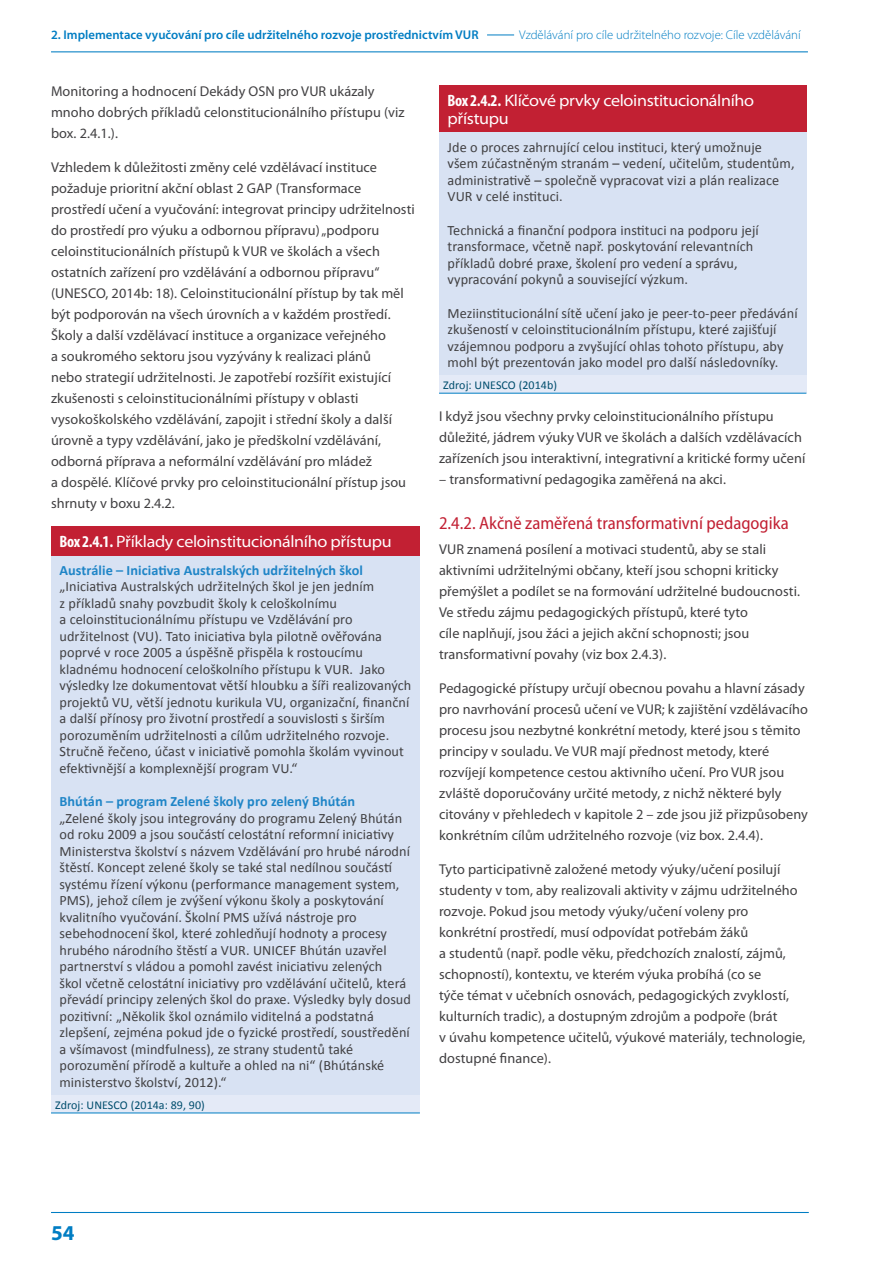
<style>
.page{position:relative;width:893px;height:1263px;background:#fff}
.page>*{position:absolute;margin:0;border:0;box-sizing:border-box;transform-origin:0 0}
.t1{font:700 21.15px "Myriad Pro";color:#007dc3}
.Subtitle{font:semi-condensed 18px "Myriad Pro";color:#c22033}
.title_box{font:semi-expanded 16.5px/18px "Myriad Pro";letter-spacing:-.02em;color:#fff}
.Bodytext{font:14.25px/21px "Myriad Pro";letter-spacing:.005em;color:#414042}
.text_box{font:14.25px/16.5px "Calibri";letter-spacing:.005em;color:#414042}
.soustitre_box{font:700 14.25px "Calibri";letter-spacing:.005em;color:#1f85c7}
.t2{font:600 12.75px "Myriad Pro";color:#007dc3}
.t3{font:300 12.75px "Myriad Pro";color:#007dc3}
.source{font:12px "Calibri";letter-spacing:.005em;color:#004d6d}
.s1{font-weight:700;font-stretch:condensed}
</style>
<div class="page">
<hr style="left:51px;top:51px;width:757px;height:1px;background:#007dc3">
<svg style="left:487px;top:35px;width:27px;height:1px"></svg>
<hr style="left:51px;top:1212px;width:758px;height:1px;background:#007dc3">
<div style="left:51px;top:526px;width:369px;height:30px;background:#c22033"></div>
<div style="left:51px;top:556px;width:369px;height:539px;background:#d8e2f3"></div>
<div style="left:51px;top:1095px;width:369px;height:18px;background:#e4eaf7"></div>
<hr style="left:51px;top:1113px;width:369px;height:1px;background:#007dc3">
<div style="left:439px;top:85px;width:367px;height:47px;background:#c22033"></div>
<div style="left:439px;top:132px;width:367px;height:244px;background:#d8e2f3"></div>
<div style="left:439px;top:376px;width:367px;height:17px;background:#e4eaf7"></div>
<hr style="left:439px;top:393px;width:367px;height:1px;background:#007dc3">
<p class="t2" style="left:51px;top:28px;width:429px">2. Implementace vyučování pro cíle udržitelného rozvoje prostřednictvím VUR</p>
<p class="t3" style="left:519px;top:27px;width:283px">Vzdělávání pro cíle udržitelného rozvoje: Cíle vzdělávání</p>
<p class="Bodytext" style="left:51px;top:81px;width:355px">Monitoring a hodnocení Dekády OSN pro VUR ukázaly mnoho dobrých příkladů celonstitucionálního přístupu (viz box. 2.4.1.).</p>
<p class="Bodytext" style="left:51px;top:156px;width:365px">Vzhledem k důležitosti změny celé vzdělávací instituce požaduje prioritní akční oblast 2 GAP (Transformace prostředí učení a vyučování: integrovat principy udržitelnosti do prostředí pro výuku a odbornou přípravu) „podporu celoinstitucionálních přístupů k VUR ve školách a všech ostatních zařízení pro vzdělávání a odbornou přípravu“ (UNESCO, 2014b: 18). Celoinstitucionální přístup by tak měl být podporován na všech úrovních a v každém prostředí.<br>Školy a další vzdělávací instituce a organizace veřejného<br>a soukromého sektoru jsou vyzývány k realizaci plánů<br>nebo strategií udržitelnosti. Je zapotřebí rozšířit existující zkušenosti s celoinstitucionálními přístupy v oblasti vysokoškolského vzdělávání, zapojit i střední školy a další úrovně a typy vzdělávání, jako je předškolní vzdělávání, odborná příprava a neformální vzdělávání pro mládež<br>a dospělé. Klíčové prvky pro celoinstitucionální přístup jsou shrnuty v boxu 2.4.2.</p>
<p class="title_box" style="left:60px;top:533px;width:334px"><span class="s1">Box 2.4.1.</span> Příklady celoinstitucionálního přístupu</p>
<p class="soustitre_box" style="left:60px;top:561px;width:305px">Austrálie – Iniciativa Australských udržitelných škol</p>
<p class="text_box" style="left:60px;top:578px;width:353px">„Iniciativa Australských udržitelných škol je jen jedním<br>z příkladů snahy povzbudit školy k celoškolnímu<br>a celoinstitucionálnímu přístupu ve Vzdělávání pro udržitelnost (VU). Tato iniciativa byla pilotně ověřována poprvé v roce 2005 a úspěšně přispěla k rostoucímu kladnému hodnocení celoškolního přístupu k VUR. Jako výsledky lze dokumentovat větší hloubku a šíři realizovaných projektů VU, větší jednotu kurikula VU, organizační, finanční a další přínosy pro životní prostředí a souvislosti s širším porozuměním udržitelnosti a cílům udržitelného rozvoje.<br>Stručně řečeno, účast v iniciativě pomohla školám vyvinout efektivnější a komplexnější program VU.“</p>
<p class="soustitre_box" style="left:60px;top:793px;width:297px">Bhútán – program Zelené školy pro zelený Bhútán</p>
<p class="text_box" style="left:60px;top:810px;width:353px">„Zelené školy jsou integrovány do programu Zelený Bhútán od roku 2009 a jsou součástí celostátní reformní iniciativy Ministerstva školství s názvem Vzdělávání pro hrubé národní štěstí. Koncept zelené školy se také stal nedílnou součástí systému řízení výkonu (performance management system, PMS), jehož cílem je zvýšení výkonu školy a poskytování kvalitního vyučování. Školní PMS užívá nástroje pro sebehodnocení škol, které zohledňují hodnoty a procesy hrubého národního štěstí a VUR. UNICEF Bhútán uzavřel partnerství s vládou a pomohl zavést iniciativu zelených<br>škol včetně celostátní iniciativy pro vzdělávání učitelů, která převádí principy zelených škol do praxe. Výsledky byly dosud pozitivní: „Několik škol oznámilo viditelná a podstatná zlepšení, zejména pokud jde o fyzické prostředí, soustředění a všímavost (mindfulness), ze strany studentů také porozumění přírodě a kultuře a ohled na ni“ (Bhútánské ministerstvo školství, 2012).“</p>
<p class="source" style="left:55px;top:1097px;width:151px">Zdroj: UNESCO (2014a: 89, 90)</p>
<p class="title_box" style="left:448px;top:92px;width:308px"><span class="s1">Box 2.4.2.</span> Klíčové prvky celoinstitucionálního přístupu</p>
<p class="text_box" style="left:448px;top:139px;width:348px">Jde o proces zahrnující celou instituci, který umožnuje všem zúčastněným stranám – vedení, učitelům, studentům, administrativě – společně vypracovat vizi a plán realizace VUR v celé instituci.</p>
<p class="text_box" style="left:448px;top:222px;width:313px">Technická a finanční podpora instituci na podporu její transformace, včetně např. poskytování relevantních příkladů dobré praxe, školení pro vedení a správu, vypracování pokynů a související výzkum.</p>
<p class="text_box" style="left:448px;top:305px;width:352px">Meziinstitucionální sítě učení jako je peer-to-peer předávání zkušeností v celoinstitucionálním přístupu, které zajišťují vzájemnou podporu a zvyšující ohlas tohoto přístupu, aby mohl být prezentován jako model pro další následovníky.</p>
<p class="source" style="left:443px;top:377px;width:115px">Zdroj: UNESCO (2014b)</p>
<p class="Bodytext" style="left:439px;top:406px;width:368px">I když jsou všechny prvky celoinstitucionálního přístupu důležité, jádrem výuky VUR ve školách a dalších vzdělávacích zařízeních jsou interaktivní, integrativní a kritické formy učení</p>
<p class="Bodytext" style="left:439px;top:469px;width:288px">– transformativní pedagogika zaměřená na akci.</p>
<p class="Subtitle" style="left:439px;top:513px;width:351px">2.4.2. Akčně zaměřená transformativní pedagogika</p>
<p class="Bodytext" style="left:439px;top:539px;width:362px">VUR znamená posílení a motivaci studentů, aby se stali aktivními udržitelnými občany, kteří jsou schopni kriticky přemýšlet a podílet se na formování udržitelné budoucnosti.<br>Ve středu zájmu pedagogických přístupů, které tyto<br>cíle naplňují, jsou žáci a jejich akční schopnosti; jsou transformativní povahy (viz box 2.4.3).</p>
<p class="Bodytext" style="left:439px;top:678px;width:370px">Pedagogické přístupy určují obecnou povahu a hlavní zásady pro navrhování procesů učení ve VUR; k zajištění vzdělávacího procesu jsou nezbytné konkrétní metody, které jsou s těmito principy v souladu. Ve VUR mají přednost metody, které rozvíjejí kompetence cestou aktivního učení. Pro VUR jsou zvláště doporučovány určité metody, z nichž některé byly citovány v přehledech v kapitole 2 – zde jsou již přizpůsobeny konkrétním cílům udržitelného rozvoje (viz box. 2.4.4).</p>
<p class="Bodytext" style="left:439px;top:859px;width:368px">Tyto participativně založené metody výuky/učení posilují studenty v tom, aby realizovali aktivity v zájmu udržitelného rozvoje. Pokud jsou metody výuky/učení voleny pro konkrétní prostředí, musí odpovídat potřebám žáků<br>a studentů (např. podle věku, předchozích znalostí, zájmů, schopností), kontextu, ve kterém výuka probíhá (co se<br>týče témat v učebních osnovách, pedagogických zvyklostí, kulturních tradic), a dostupným zdrojům a podpoře (brát<br>v úvahu kompetence učitelů, výukové materiály, technologie, dostupné finance).</p>
<h1 class="t1" style="left:51px;top:1221px;width:25px">54</h1>
</div>
